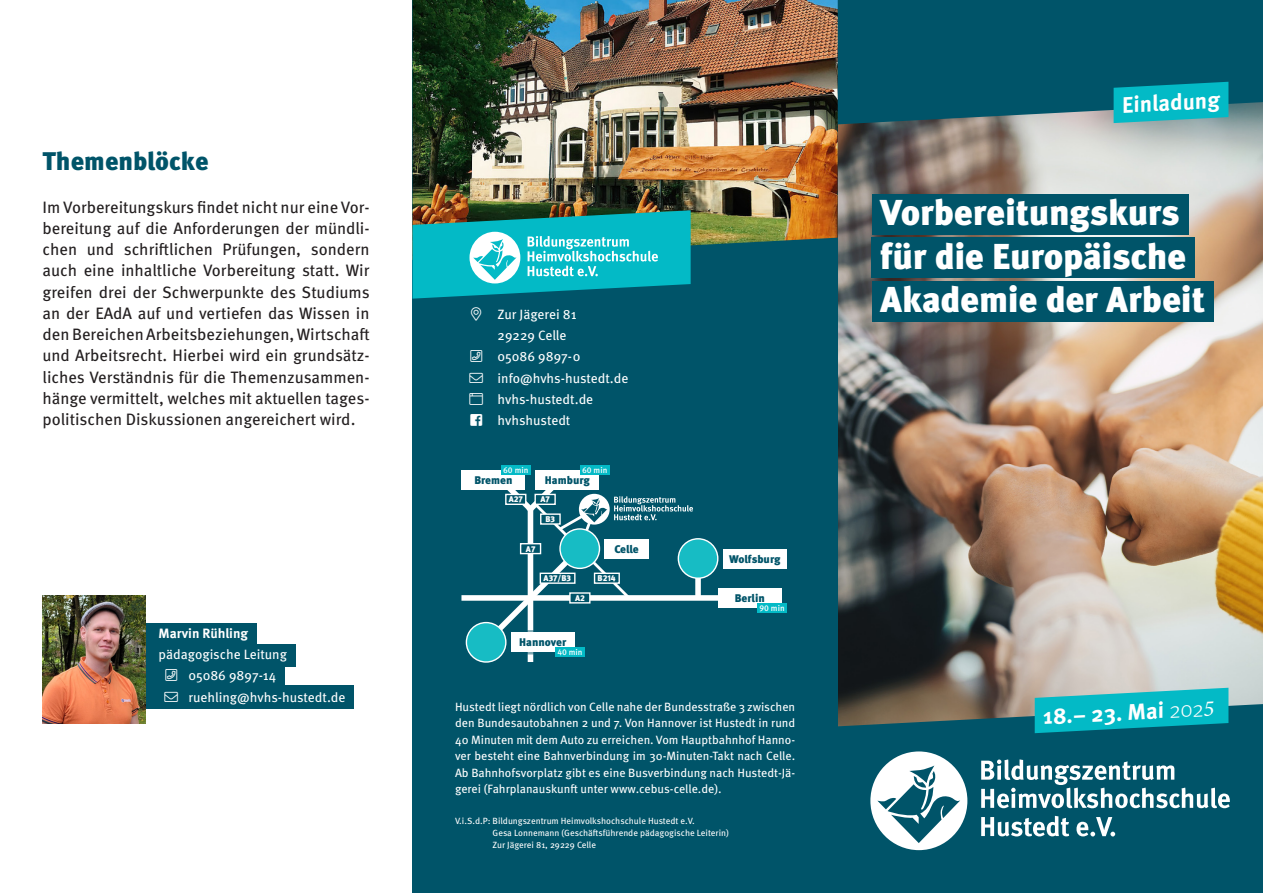
<style>
.page{position:relative;width:1263px;height:893px;background:#fff}
.page>*{position:absolute;margin:0;border:0;box-sizing:border-box;transform-origin:0 0}
.t1{font:900 36px "Meta Pro";letter-spacing:-.01em;color:#fff}
.t2{font:900 25.5px "Meta Pro";color:#005469}
.Oberzeile{font:700 22.5px "Meta Pro";color:#fff}
.Text{font:16.5px/21.3px "Meta Pro";color:#231f20;text-align:justify}
.Kontakt{font:13.5px "Meta Pro";color:#fff}
.Kontakt_zur_Person{font:13.5px "Meta Pro";color:#fff}
.Kontakt_zur_Person-2{font:700 13.5px "Meta Pro";color:#fff}
.Kontakt-2{font:12px/16.5px "Meta Pro";letter-spacing:-.005em;color:#fff;text-align:justify}
.t3{font:900 11.1px "Meta Pro";color:#005469}
.Kontakt-3{font:9px/12px "Meta Pro";color:#fff}
.t4{font:900 8.4px "Meta Pro";color:#fff}
.t5{font:500 8.4px "Meta Pro";color:#fff}
.t6{font:500 8.4px "Meta Pro";color:#fff}
.s1{font-weight:300}
.s2{font-family:"Minion Pro";font-weight:400;font-style:italic}
</style>
<div class="page">
<img style="left:838px;top:124px;width:425px;height:580px">
<div style="left:412px;top:0;width:426px;height:893px;background:#005469"></div>
<svg style="left:838px;top:704px;width:425px;height:189px;background:#085567"></svg>
<div style="left:838px;top:0;width:425px;height:124px;background:#005469"></div>
<div style="left:872px;top:194px;width:316px;height:40px;background:#005469"></div>
<div style="left:872px;top:238px;width:323px;height:40px;background:#005469"></div>
<div style="left:872px;top:281px;width:342px;height:40px;background:#005469"></div>
<svg style="left:1113px;top:82px;width:115px;height:41px;background:#0db1bd"></svg>
<svg style="left:1035px;top:688px;width:193px;height:45px;background:#18b0bb"></svg>
<img style="left:412px;top:0;width:426px;height:246px">
<div style="left:695px;top:558px;width:6px;height:40px;background:#fff"></div>
<div style="left:461px;top:595px;width:316px;height:6px;background:#fff"></div>
<div style="left:528px;top:654px;width:5px;height:8px;background:#fff"></div>
<div style="left:528px;top:630px;width:5px;height:24px;background:#7fa9b3"></div>
<div style="left:466px;top:622px;width:40px;height:41px;background:#17bcc4;border:1px solid #fff;border-radius:50%"></div>
<div style="left:678px;top:538px;width:40px;height:41px;background:#17bcc4;border:1px solid #fff;border-radius:50%"></div>
<div style="left:535px;top:470px;width:64px;height:19px;background:#fff"></div>
<div style="left:461px;top:470px;width:64px;height:19px;background:#fff"></div>
<div style="left:718px;top:588px;width:64px;height:20px;background:#fff"></div>
<div style="left:723px;top:549px;width:63px;height:19px;background:#fff"></div>
<div style="left:511px;top:632px;width:64px;height:20px;background:#fff"></div>
<div style="left:555px;top:647px;width:30px;height:10px;background:#03bac6"></div>
<div style="left:757px;top:603px;width:30px;height:10px;background:#03bac6"></div>
<div style="left:580px;top:465px;width:29px;height:10px;background:#03bac6"></div>
<div style="left:501px;top:465px;width:29px;height:10px;background:#03bac6"></div>
<svg style="left:483px;top:489px;width:210px;height:156px"></svg>
<svg style="left:981px;top:816px;width:134px;height:20px"></svg>
<svg style="left:981px;top:759px;width:249px;height:49px"></svg>
<svg style="left:870px;top:751px;width:97px;height:99px"></svg>
<svg style="left:412px;top:210px;width:279px;height:89px;background:#25adb4"></svg>
<div style="left:142px;top:623px;width:115px;height:22px;background:#005469"></div>
<div style="left:142px;top:645px;width:153px;height:22px;background:#005469"></div>
<div style="left:142px;top:664px;width:143px;height:24px;background:#005469"></div>
<div style="left:142px;top:686px;width:212px;height:23px;background:#005469"></div>
<img style="left:43px;top:595px;width:103px;height:128px">
<h1 class="t2" style="left:43px;top:141px;width:168px">Themenblöcke</h1>
<p class="Text" style="left:43px;top:195px;width:329px">Im Vorbereitungskurs findet nicht nur eine Vor&shy;bereitung auf die Anforderungen der mündli&shy;chen und schriftlichen Prüfungen, sondern auch eine inhaltliche Vorbereitung statt. Wir greifen drei der Schwerpunkte des Studiums an der EAdA auf und vertiefen das Wissen in den Bereichen Arbeitsbeziehungen, Wirtschaft und Arbeitsrecht. Hierbei wird ein grundsätz&shy;liches Verständnis für die Themenzusammen&shy;hänge vermittelt, welches mit aktuellen tages&shy;politischen Diskussionen angereichert wird.</p>
<p class="Kontakt_zur_Person-2" style="left:159px;top:623px;width:91px">Marvin Rühling</p>
<p class="Kontakt_zur_Person" style="left:159px;top:644px;width:130px">pädagogische Leitung</p>
<p class="Kontakt_zur_Person" style="left:188px;top:665px;width:90px">05086 9897-14</p>
<p class="Kontakt_zur_Person" style="left:165px;top:687px;width:182px">→ ruehling@hvhs-hustedt.de</p>
<p class="Kontakt" style="left:497px;top:304px;width:81px">Zur Jägerei 81</p>
<p class="Kontakt" style="left:497px;top:325px;width:71px">29229 Celle</p>
<p class="Kontakt" style="left:497px;top:346px;width:84px">05086 9897-0</p>
<p class="Kontakt" style="left:469px;top:368px;width:160px">→ info@hvhs-hustedt.de</p>
<p class="Kontakt" style="left:497px;top:389px;width:97px">hvhs-hustedt.de</p>
<p class="Kontakt" style="left:497px;top:410px;width:74px">hvhshustedt</p>
<p class="t5" style="left:503px;top:465px;width:27px">60 min</p>
<p class="t6" style="left:582px;top:463px;width:27px">60 min</p>
<p class="t3" style="left:474px;top:473px;width:40px">Bremen</p>
<p class="t3" style="left:545px;top:473px;width:46px">Hamburg</p>
<p class="t4" style="left:509px;top:494px;width:16px">A27</p>
<p class="t4" style="left:540px;top:494px;width:11px">A7</p>
<p class="t4" style="left:545px;top:514px;width:11px">B3</p>
<p class="t4" style="left:526px;top:543px;width:11px">A7</p>
<p class="t3" style="left:614px;top:542px;width:26px">Celle</p>
<p class="t4" style="left:544px;top:573px;width:29px">A37/B3</p>
<p class="t4" style="left:597px;top:573px;width:20px">B214</p>
<p class="t4" style="left:575px;top:593px;width:11px">A2</p>
<p class="t3" style="left:519px;top:635px;width:49px">Hannover</p>
<p class="t5" style="left:557px;top:647px;width:27px">40 min</p>
<p class="t3" style="left:729px;top:552px;width:53px">Wolfsburg</p>
<p class="t3" style="left:735px;top:591px;width:32px">Berlin</p>
<p class="t5" style="left:759px;top:603px;width:27px">90 min</p>
<p class="Oberzeile" style="left:1121px;top:87px;width:100px;rotate:-3deg">Einladung</p>
<h2 class="t1" style="left:880px;top:184px;width:301px">Vorbereitungskurs</h2>
<h2 class="t1" style="left:880px;top:228px;width:308px">für die Europäische</h2>
<h2 class="t1" style="left:880px;top:271px;width:326px">Akademie der Arbeit</h2>
<p class="Kontakt-2" style="left:455px;top:697px;width:342px">Hustedt liegt nördlich von Celle nahe der Bundesstraße 3 zwischen</p>
<p class="Oberzeile" style="left:1042px;top:702px;width:173px;rotate:-3deg">18.– 23. Mai <span class="s1">202</span><span class="s2">5</span></p>
<p class="Kontakt-2" style="left:455px;top:714px;width:342px">den Bundesautobahnen 2 und 7. Von Hannover ist Hustedt in rund 40 Minuten mit dem Auto zu erreichen. Vom Hauptbahnhof Hanno&shy;ver besteht eine Bahnverbindung im 30-Minuten-Takt nach Celle.<br>Ab Bahnhofsvorplatz gibt es eine Busverbindung nach Hustedt-Jä&shy;gerei (Fahrplanauskunft unter www.cebus-celle.de).</p>
<p class="Kontakt-3" style="left:493px;top:814px;width:238px;text-indent:-38px">V.i.S.d.P: Bildungszentrum Heimvolkshochschule Hustedt e.V.<br>Gesa Lonnemann (Geschäftsführende pädagogische Leiterin)<br>Zur Jägerei 81, 29229 Celle</p>
</div>
